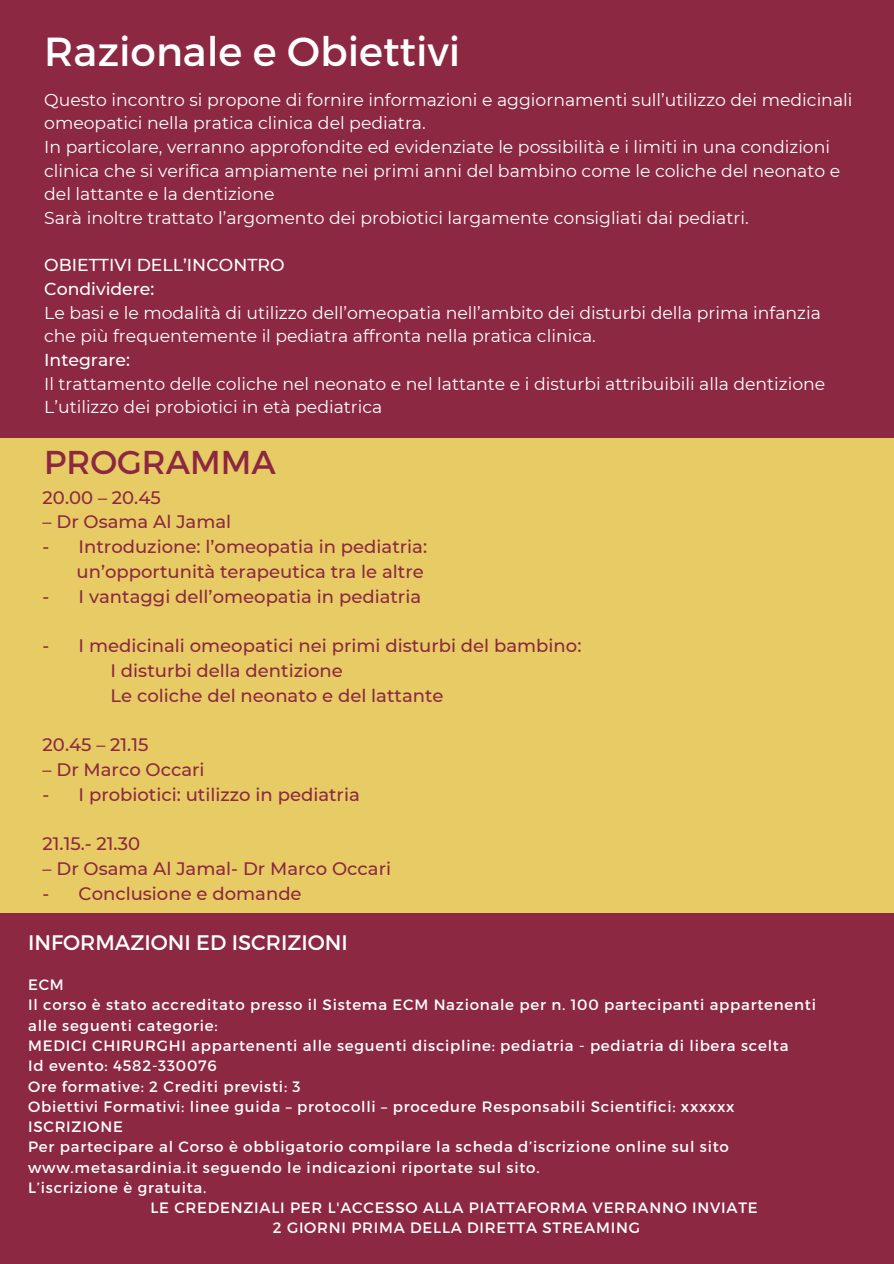
<style>
.page{position:relative;width:894px;height:1264px;background:#fff}
.page>*{position:absolute;margin:0;border:0;box-sizing:border-box;transform-origin:0 0}
.t1{font:40.5px "Montserrat";color:#fff}
.t2{font:33px "Montserrat";color:#8c2842}
.t3{font:21px "Montserrat";color:#fff}
.t4{font:500 18px "Montserrat";color:#8c2842}
.t5{font:17.25px/23.7px "Montserrat";color:#fff}
.t6{font:500 17.25px "Montserrat";color:#fff}
.t7{font:15px/20.2px "Montserrat";letter-spacing:.05em;color:#fff}
</style>
<div class="page">
<div style="left:0;top:0;width:893px;height:1263px;background:#8c2842"></div>
<div style="left:0;top:438px;width:893px;height:474px;background:#e7cb64"></div>
<p class="t1" style="left:44px;top:26px;width:417px">Razionale e Obiettivi</p>
<p class="t5" style="left:44px;top:88px;width:809px">Questo incontro si propone di fornire informazioni e aggiornamenti sull’utilizzo dei medicinali omeopatici nella pratica clinica del pediatra.</p>
<p class="t5" style="left:44px;top:135px;width:797px">In particolare, verranno approfondite ed evidenziate le possibilità e i limiti in una condizioni clinica che si verifica ampiamente nei primi anni del bambino come le coliche del neonato e del lattante e la dentizione</p>
<p class="t5" style="left:44px;top:206px;width:705px">Sarà inoltre trattato l’argomento dei probiotici largamente consigliati dai pediatri.</p>
<p class="t6" style="left:44px;top:254px;width:242px">OBIETTIVI DELL’INCONTRO</p>
<p class="t6" style="left:44px;top:278px;width:112px">Condividere:</p>
<p class="t5" style="left:44px;top:300px;width:778px">Le basi e le modalità di utilizzo dell’omeopatia nell’ambito dei disturbi della prima infanzia che più frequentemente il pediatra affronta nella pratica clinica.</p>
<p class="t6" style="left:44px;top:349px;width:87px">Integrare:</p>
<p class="t5" style="left:44px;top:371px;width:782px">Il trattamento delle coliche nel neonato e nel lattante e i disturbi attribuibili alla dentizione</p>
<p class="t5" style="left:44px;top:395px;width:339px">L’utilizzo dei probiotici in età pediatrica</p>
<p class="t2" style="left:44px;top:440px;width:233px">PROGRAMMA</p>
<p class="t4" style="left:43px;top:486px;width:120px">20.00 – 20.45</p>
<p class="t4" style="left:43px;top:511px;width:190px">– Dr Osama Al Jamal</p>
<p class="t4" style="left:43px;top:535px;width:386px">- Introduzione: l’omeopatia in pediatria:</p>
<p class="t4" style="left:77px;top:560px;width:348px">un’opportunità terapeutica tra le altre</p>
<p class="t4" style="left:43px;top:585px;width:380px">- I vantaggi dell’omeopatia in pediatria</p>
<p class="t4" style="left:43px;top:634px;width:540px">- I medicinali omeopatici nei primi disturbi del bambino:</p>
<p class="t4" style="left:110px;top:659px;width:234px">I disturbi della dentizione</p>
<p class="t4" style="left:110px;top:684px;width:334px">Le coliche del neonato e del lattante</p>
<p class="t4" style="left:43px;top:734px;width:107px">20.45 – 21.15</p>
<p class="t4" style="left:43px;top:758px;width:163px">– Dr Marco Occari</p>
<p class="t4" style="left:43px;top:783px;width:318px">- I probiotici: utilizzo in pediatria</p>
<p class="t4" style="left:43px;top:833px;width:99px">21.15.- 21.30</p>
<p class="t4" style="left:43px;top:857px;width:350px">– Dr Osama Al Jamal- Dr Marco Occari</p>
<p class="t4" style="left:43px;top:882px;width:260px">- Conclusione e domande</p>
<p class="t3" style="left:28px;top:928px;width:321px">INFORMAZIONI ED ISCRIZIONI</p>
<p class="t7" style="left:28px;top:973px;width:37px">ECM</p>
<p class="t7" style="left:28px;top:994px;width:789px">Il corso è stato accreditato presso il Sistema ECM Nazionale per n. 100 partecipanti appartenenti</p>
<p class="t7" style="left:28px;top:1014px;width:191px">alle seguenti categorie:</p>
<p class="t7" style="left:28px;top:1034px;width:761px">MEDICI CHIRURGHI appartenenti alle seguenti discipline: pediatria - pediatria di libera scelta</p>
<p class="t7" style="left:28px;top:1055px;width:190px">Id evento: 4582-330076</p>
<p class="t7" style="left:28px;top:1075px;width:274px">Ore formative: 2 Crediti previsti: 3</p>
<p class="t7" style="left:28px;top:1095px;width:707px">Obiettivi Formativi: linee guida – protocolli – procedure Responsabili Scientifici: xxxxxx</p>
<p class="t7" style="left:28px;top:1115px;width:96px">ISCRIZIONE</p>
<p class="t7" style="left:28px;top:1136px;width:702px">Per partecipare al Corso è obbligatorio compilare la scheda d’iscrizione online sul sito www.metasardinia.it seguendo le indicazioni riportate sul sito.</p>
<p class="t7" style="left:28px;top:1176px;width:180px">L’iscrizione è gratuita.</p>
<p class="t7" style="left:150px;top:1196px;width:608px">LE CREDENZIALI PER L'ACCESSO ALLA PIATTAFORMA VERRANNO INVIATE</p>
<p class="t7" style="left:273px;top:1217px;width:368px">2 GIORNI PRIMA DELLA DIRETTA STREAMING</p>
</div>
